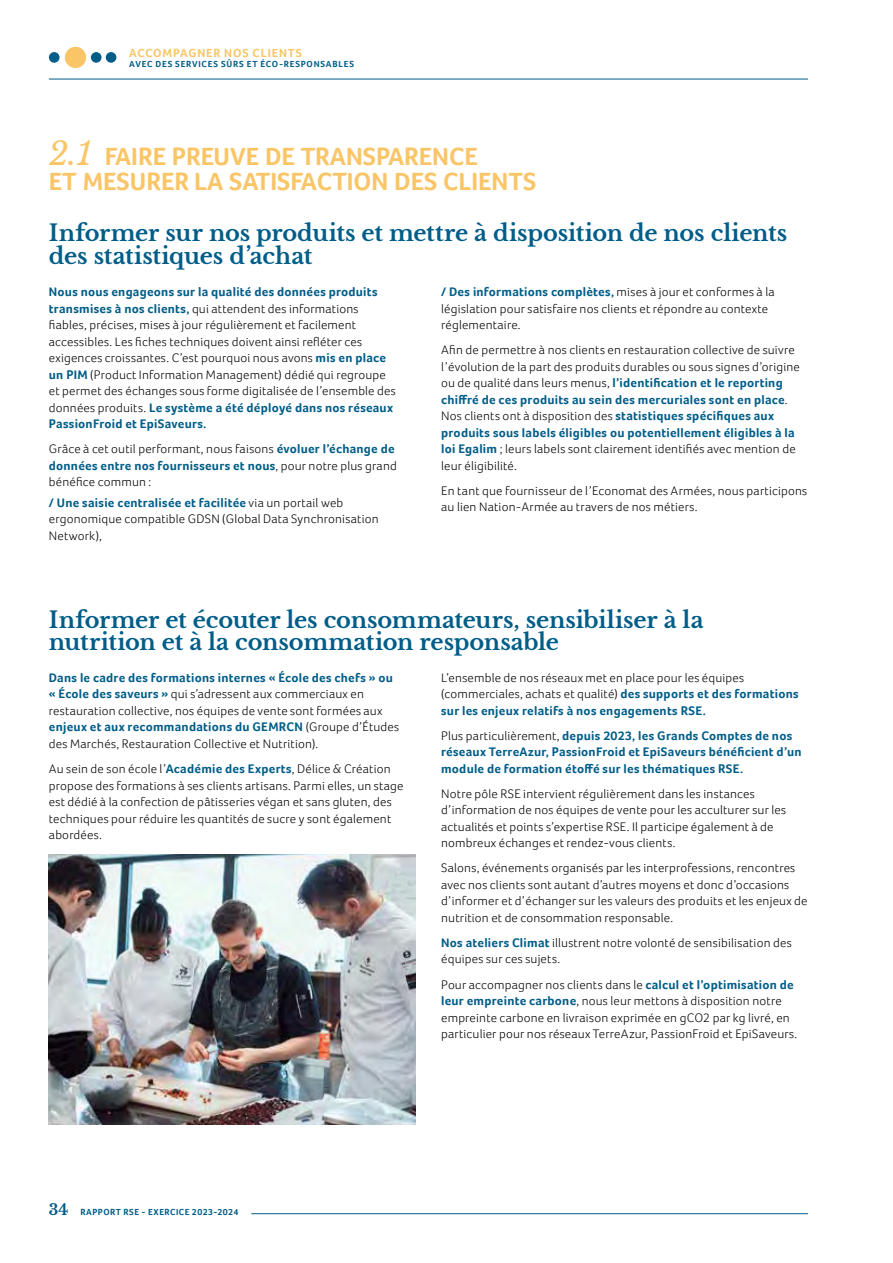
<style>
.page{position:relative;width:893px;height:1263px;background:#fff}
.page>*{position:absolute;margin:0;border:0;box-sizing:border-box;transform-origin:0 0}
.t1{font:700 25.5px/25.5px "Foco";color:#f9c567}
.t2{font:700 22.5px/22.5px "Libre Baskerville";letter-spacing:-.01em;color:#005d88}
.t3{font:300 12.75px/16.5px "Foco";letter-spacing:.015em;color:#000}
.t4{font:700 12.75px/16.5px "Foco";letter-spacing:.02em;color:#005d88}
.t5{font:700 12px "Foco";letter-spacing:.075em;color:#f9c567}
.t6{font:700 9px "Foco";letter-spacing:.08em;color:#005d88}
.t7{font:700 9px "Foco";letter-spacing:.055em;color:#005d88}
.s1{font-family:"Libre Baskerville";font-weight:400;font-style:italic;font-size:31.5px}
.s2{font-weight:700;color:#005d88}
.s3{font-weight:300;color:#000}
.s4{font-family:"Libre Baskerville";font-size:15px}
</style>
<div class="page">
<img style="left:49px;top:854px;width:367px;height:271px">
<div style="left:65px;top:47px;width:21px;height:21px;background:#f9c567;border-radius:50%"></div>
<div style="left:49px;top:52px;width:11px;height:11px;background:#005d88;border-radius:50%"></div>
<div style="left:91px;top:52px;width:11px;height:11px;background:#005d88;border-radius:50%"></div>
<div style="left:106px;top:52px;width:10px;height:11px;background:#005d88;border-radius:50%"></div>
<hr style="left:49px;top:79px;width:759px;height:1px;background:#005d88">
<hr style="left:251px;top:1213px;width:557px;height:1px;background:#005d88">
<p class="t5" style="left:129px;top:46px;width:174px">ACCOMPAGNER NOS CLIENTS</p>
<p class="t6" style="left:129px;top:59px;width:226px">AVEC DES SERVICES SÛRS ET ÉCO-RESPONSABLES</p>
<h1 class="t1" style="left:49px;top:143px;width:489px"><span class="s1">2.1</span> FAIRE PREUVE DE TRANSPARENCE<br>ET MESURER LA SATISFACTION DES CLIENTS</h1>
<h2 class="t2" style="left:49px;top:222px;width:740px">Informer sur nos produits et mettre à disposition de nos clients des statistiques d’achat</h2>
<p class="t3" style="left:49px;top:284px;width:348px"><span class="s2">Nous nous engageons sur la qualité des données produits transmises à nos clients,</span> qui attendent des informations fiables, précises, mises à jour régulièrement et facilement accessibles. Les fiches techniques doivent ainsi refléter ces exigences croissantes. C’est pourquoi nous avons <span class="s2">mis en place un PIM</span> (Product Information Management) dédié qui regroupe et permet des échanges sous forme digitalisée de l’ensemble des données produits. <span class="s2">Le système a été déployé dans nos réseaux PassionFroid et EpiSaveurs.</span></p>
<p class="t3" style="left:49px;top:441px;width:350px">Grâce à cet outil performant, nous faisons <span class="s2">évoluer l’échange de données entre nos fournisseurs et nous</span>, pour notre plus grand bénéfice commun :</p>
<p class="t3" style="left:49px;top:494px;width:331px"><span class="s2">/ Une saisie centralisée et facilitée</span> via un portail web ergonomique compatible GDSN (Global Data Synchronisation<br>Network),</p>
<p class="t3" style="left:441px;top:284px;width:335px"><span class="s2">/ Des informations complètes,</span> mises à jour et conformes à la législation pour satisfaire nos clients et répondre au contexte réglementaire.</p>
<p class="t3" style="left:441px;top:342px;width:360px">Afin de permettre à nos clients en restauration collective de suivre l’évolution de la part des produits durables ou sous signes d’origine ou de qualité dans leurs menus, <span class="s2">l’identification et le reporting chiffré de ces produits au sein des mercuriales sont en place</span>.<br>Nos clients ont à disposition des <span class="s2">statistiques spécifiques aux produits sous labels éligibles ou potentiellement éligibles à la loi Egalim</span> ; leurs labels sont clairement identifiés avec mention de leur éligibilité.</p>
<p class="t3" style="left:441px;top:482px;width:368px">En tant que fournisseur de l’Economat des Armées, nous participons au lien Nation-Armée au travers de nos métiers.</p>
<h2 class="t2" style="left:49px;top:608px;width:656px">Informer et écouter les consommateurs, sensibiliser à la nutrition et à la consommation responsable</h2>
<p class="t3" style="left:49px;top:669px;width:352px"><span class="s2">Dans le cadre des formations internes « École des chefs » ou « École des saveurs »</span> qui s’adressent aux commerciaux en restauration collective, nos équipes de vente sont formées aux <span class="s2">enjeux et aux recommandations du GEMRCN</span> (Groupe d’Études des Marchés, Restauration Collective et Nutrition).</p>
<p class="t3" style="left:49px;top:760px;width:356px">Au sein de son école l’<span class="s2">Académie des Experts</span>, Délice &amp; Création propose des formations à ses clients artisans. Parmi elles, un stage est dédié à la confection de pâtisseries végan et sans gluten, des techniques pour réduire les quantités de sucre y sont également abordées.</p>
<p class="t3" style="left:441px;top:669px;width:359px">L’ensemble de nos réseaux met en place pour les équipes (commerciales, achats et qualité) <span class="s2">des supports et des formations sur les enjeux relatifs à nos engagements RSE.</span></p>
<p class="t4" style="left:441px;top:727px;width:362px"><span class="s3">Plus particulièrement,</span> depuis 2023, les Grands Comptes de nos réseaux TerreAzur, PassionFroid et EpiSaveurs bénéficient d’un module de formation étoffé sur les thématiques RSE.</p>
<p class="t3" style="left:441px;top:785px;width:346px">Notre pôle RSE intervient régulièrement dans les instances d’information de nos équipes de vente pour les acculturer sur les actualités et points s’expertise RSE. Il participe également à de nombreux échanges et rendez-vous clients.</p>
<p class="t3" style="left:441px;top:860px;width:368px">Salons, événements organisés par les interprofessions, rencontres avec nos clients sont autant d’autres moyens et donc d’occasions d’informer et d’échanger sur les valeurs des produits et les enjeux de nutrition et de consommation responsable.</p>
<p class="t3" style="left:441px;top:934px;width:352px"><span class="s2">Nos ateliers Climat</span> illustrent notre volonté de sensibilisation des équipes sur ces sujets.</p>
<p class="t3" style="left:441px;top:976px;width:358px">Pour accompagner nos clients dans le <span class="s2">calcul et l’optimisation de leur empreinte carbone</span>, nous leur mettons à disposition notre empreinte carbone en livraison exprimée en gCO2 par kg livré, en particulier pour nos réseaux TerreAzur, PassionFroid et EpiSaveurs.</p>
<p class="t7" style="left:49px;top:1207px;width:191px"><span class="s4">34</span> RAPPORT RSE - EXERCICE 2023-2024</p>
</div>
